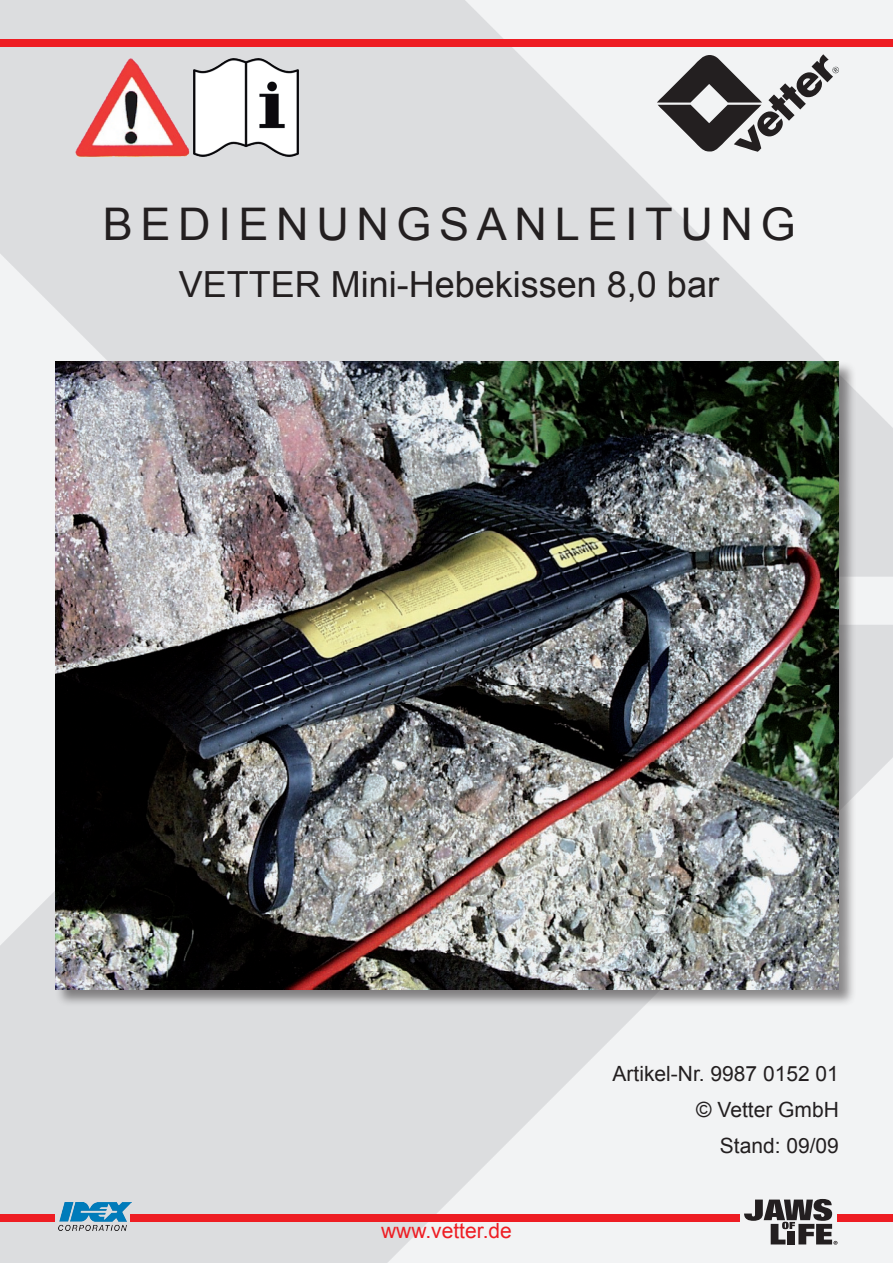
<style>
.page{position:relative;width:893px;height:1263px;background:#fff}
.page>*{position:absolute;margin:0;border:0;box-sizing:border-box;transform-origin:0 0}
.t1{font:45px "Arial";letter-spacing:.17em;color:#231f20}
.t2{font:36px "Arial";color:#231f20}
.t3{font:21px/36px "Arial";color:#231f20;text-align:right}
.t4{font:21px "Arial";color:#ee1d23}
</style>
<div class="page">
<img style="left:0;top:0;width:893px;height:1263px">
<div style="left:130px;top:1214px;width:610px;height:7px;background:#ee1d23"></div>
<svg style="left:657px;top:54px;width:182px;height:98px"></svg>
<div style="left:0;top:39px;width:893px;height:8px;background:#ee1d23"></div>
<svg style="left:744px;top:1199px;width:93px;height:46px"></svg>
<img style="left:58px;top:1202px;width:73px;height:28px">
<div style="left:0;top:1214px;width:54px;height:7px;background:#ee1d23"></div>
<div style="left:837px;top:1214px;width:56px;height:7px;background:#ee1d23"></div>
<img style="left:74px;top:54px;width:117px;height:106px">
<img style="left:193px;top:58px;width:105px;height:98px">
<div style="left:55px;top:361px;width:810px;height:655px;background:#231f20;opacity:.5"></div>
<img style="left:55px;top:362px;width:784px;height:627px">
<h1 class="t1" style="left:103px;top:194px;width:694px">bedienungsanleitung</h1>
<h2 class="t2" style="left:179px;top:261px;width:47px">VETTE</h2>
<h2 class="t2" style="left:295px;top:261px;width:426px">R Mini-Hebekissen 8,0 bar</h2>
<p class="t4" style="left:381px;top:1217px;width:132px">www.vetter.de</p>
<p class="t3" style="left:612px;top:1056px;width:228px">Artikel-N r. 9987 0152 01 © Vetter GmbH<br>Stand: 09/09</p>
</div>
